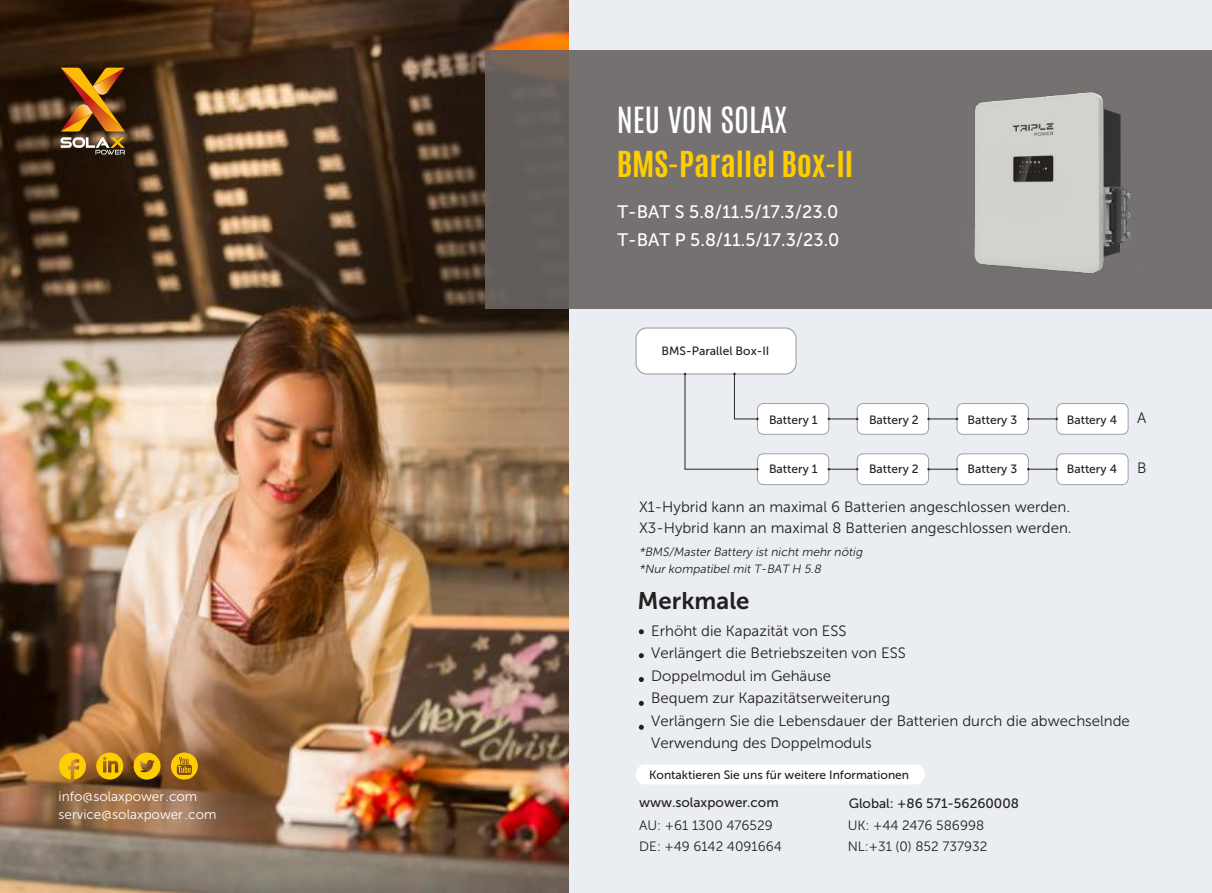
<style>
.page{position:relative;width:1212px;height:893px;background:#fff}
.page>*{position:absolute;margin:0;border:0;box-sizing:border-box;transform-origin:0 0}
.t1{font:30.75px "Antonio";color:#fff;scale:1.06 1}
.t2{font:700 30.45px "Antonio";color:#ffce00;scale:1.06 1}
.t3{font:24px "Museo Sans 700";color:#241f1f}
.t4{font:18px/27.6px "Museo Sans 500";color:#fff}
.t5{font:15px/22.5px "Museo Sans 300";color:#241f1f}
.t6{font:13.5px/21.5px "Museo Sans 300";color:#241f1f}
.t7{font:13.5px/17.9px "Museo Sans 300";color:#fff}
.t8{font:13.5px "Museo Sans 500";color:#241f1f}
.t9{font:12px "Museo Sans 500";color:#241f1f}
.t10{font:italic 12px "Museo Sans 300";color:#241f1f}
</style>
<div class="page">
<img style="left:0;top:0;width:569px;height:893px">
<div style="left:569px;top:0;width:643px;height:893px;background:#eaedf1"></div>
<svg style="left:639px;top:629px;width:5px;height:5px"></svg>
<svg style="left:639px;top:653px;width:5px;height:5px"></svg>
<svg style="left:639px;top:677px;width:5px;height:5px"></svg>
<svg style="left:639px;top:701px;width:5px;height:5px"></svg>
<svg style="left:639px;top:725px;width:5px;height:5px"></svg>
<svg style="left:58px;top:752px;width:28px;height:27px"></svg>
<svg style="left:132px;top:752px;width:30px;height:29px"></svg>
<svg style="left:170px;top:752px;width:28px;height:28px"></svg>
<svg style="left:96px;top:752px;width:28px;height:29px"></svg>
<svg style="left:485px;top:50px;width:727px;height:259px;background:#736e6d"></svg>
<img style="left:963px;top:78px;width:190px;height:226px">
<svg style="left:684px;top:375px;width:375px;height:95px"></svg>
<div style="left:757px;top:454px;width:72px;height:31px;background:#fff;border-radius:6px"></div>
<div style="left:757px;top:453px;width:72px;height:32px;border:1px solid #a19fa5;border-radius:6px"></div>
<div style="left:857px;top:454px;width:71px;height:31px;background:#fff;border-radius:6px"></div>
<div style="left:857px;top:453px;width:72px;height:32px;border:1px solid #a19fa5;border-radius:6px"></div>
<div style="left:957px;top:454px;width:71px;height:31px;background:#fff;border-radius:6px"></div>
<div style="left:957px;top:453px;width:71px;height:32px;border:1px solid #a19fa5;border-radius:6px"></div>
<div style="left:1057px;top:454px;width:71px;height:31px;background:#fff;border-radius:6px"></div>
<div style="left:1056px;top:453px;width:72px;height:32px;border:1px solid #a19fa5;border-radius:6px"></div>
<div style="left:757px;top:403px;width:72px;height:31px;background:#fff;border-radius:6px"></div>
<div style="left:757px;top:403px;width:72px;height:32px;border:1px solid #a19fa5;border-radius:6px"></div>
<div style="left:857px;top:403px;width:71px;height:31px;background:#fff;border-radius:6px"></div>
<div style="left:857px;top:403px;width:72px;height:32px;border:1px solid #a19fa5;border-radius:6px"></div>
<div style="left:957px;top:403px;width:71px;height:31px;background:#fff;border-radius:6px"></div>
<div style="left:957px;top:403px;width:71px;height:32px;border:1px solid #a19fa5;border-radius:6px"></div>
<div style="left:1057px;top:403px;width:71px;height:31px;background:#fff;border-radius:6px"></div>
<div style="left:1056px;top:403px;width:72px;height:32px;border:1px solid #a19fa5;border-radius:6px"></div>
<div style="left:636px;top:328px;width:160px;height:46px;background:#fff;border-radius:11px"></div>
<div style="left:635px;top:327px;width:162px;height:48px;border:1px solid #a19fa5;border-radius:11px"></div>
<svg style="left:733px;top:362px;width:374px;height:58px"></svg>
<img style="left:61px;top:68px;width:64px;height:87px">
<div style="left:636px;top:764px;width:289px;height:20px;background:#fff;border-radius:10px"></div>
<p class="t7" style="left:59px;top:788px;width:159px">info@solaxpower.com service@solaxpower.com</p>
<h1 class="t1" style="left:617px;top:98px;width:162px">NEU VON SOLAX</h1>
<h2 class="t2" style="left:617px;top:142px;width:225px">BMS-Parallel Box-II</h2>
<p class="t4" style="left:617px;top:198px;width:223px">T-BAT S 5.8/11.5/17.3/23.0<br>T-BAT P 5.8/11.5/17.3/23.0</p>
<p class="t9" style="left:662px;top:344px;width:109px">BMS-Parallel Box-II</p>
<p class="t9" style="left:769px;top:413px;width:50px">Battery 1</p>
<p class="t9" style="left:869px;top:413px;width:51px">Battery 2</p>
<p class="t9" style="left:967px;top:413px;width:51px">Battery 3</p>
<p class="t9" style="left:1067px;top:413px;width:52px">Battery 4</p>
<p class="t9" style="left:769px;top:463px;width:50px">Battery 1</p>
<p class="t9" style="left:869px;top:463px;width:51px">Battery 2</p>
<p class="t9" style="left:967px;top:463px;width:51px">Battery 3</p>
<p class="t9" style="left:1067px;top:463px;width:52px">Battery 4</p>
<p class="t5" style="left:1137px;top:407px;width:11px">A</p>
<p class="t5" style="left:1137px;top:457px;width:11px">B</p>
<p class="t5" style="left:639px;top:497px;width:434px;line-height:21px">X1-Hybrid kann an maximal 6 Batterien angeschlossen werden.<br>X3-Hybrid kann an maximal 8 Batterien angeschlossen werden.</p>
<p class="t10" style="left:639px;top:545px;width:227px">*BMS/Master Battery ist nicht mehr nötig</p>
<p class="t10" style="left:639px;top:562px;width:186px">*Nur kompatibel mit T-BAT H 5.8</p>
<h3 class="t3" style="left:637px;top:587px;width:113px">Merkmale</h3>
<p class="t5" style="left:651px;top:619px;width:480px">Erhöht die Kapazität von ESS<br>Verlängert die Betriebszeiten von ESS<br>Doppelmodul im Gehäuse<br>Bequem zur Kapazitätserweiterung<br>Verlängern Sie die Lebensdauer der Batterien durch die abwechselnde Verwendung des Doppelmoduls</p>
<p class="t9" style="left:649px;top:768px;width:262px">Kontaktieren Sie uns für weitere Informationen</p>
<p class="t8" style="left:639px;top:795px;width:141px">www.solaxpower.com</p>
<p class="t8" style="left:849px;top:796px;width:172px">Global: +86 571-56260008</p>
<p class="t6" style="left:639px;top:814px;width:144px">AU: +61 1300 476529<br>DE: +49 6142 4091664</p>
<p class="t6" style="left:848px;top:814px;width:141px">UK: +44 2476 586998<br>NL:+31 (0) 852 737932</p>
</div>
